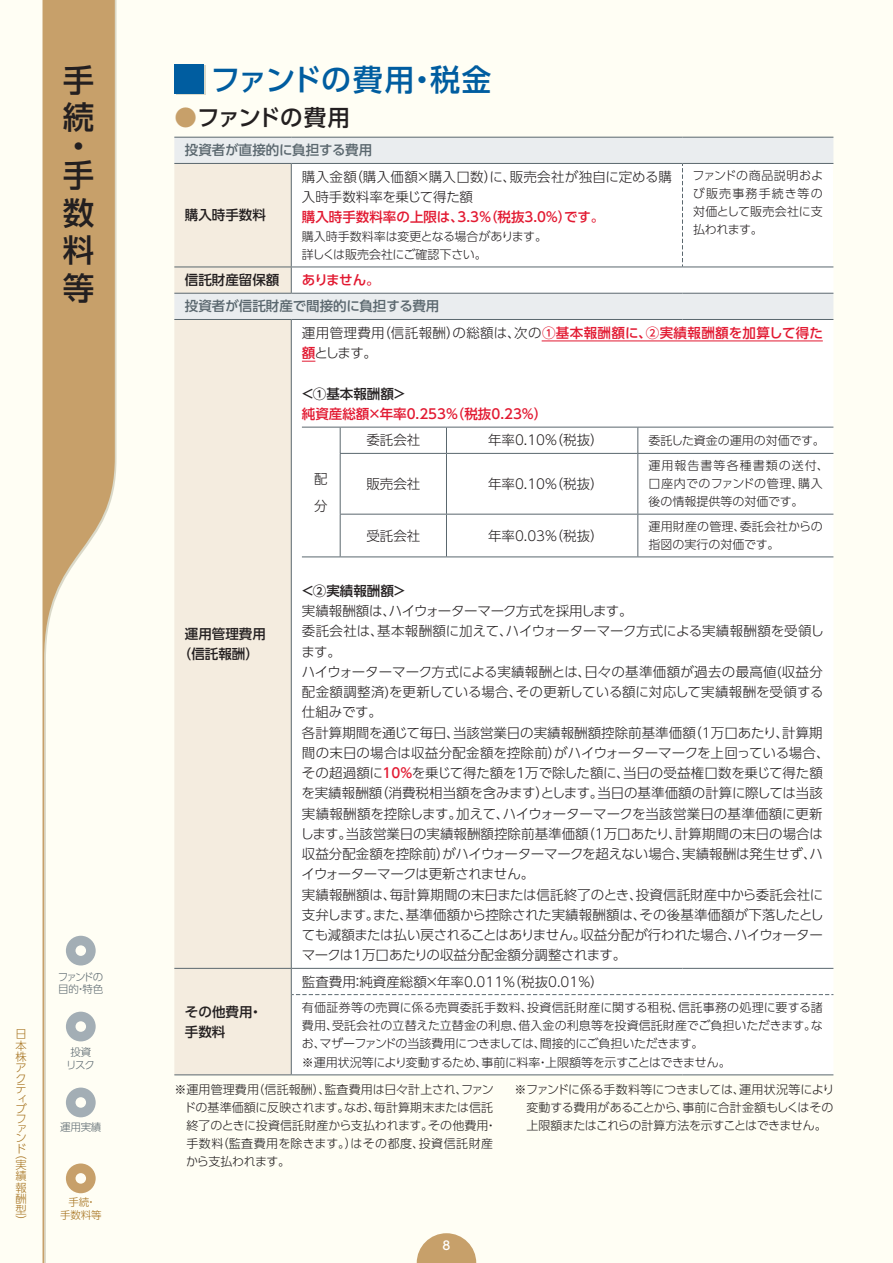
<style>
.page{position:relative;width:893px;height:1263px;background:#fffef4}
.page>*{position:absolute;margin:0;border:0;box-sizing:border-box;transform-origin:0 0}
.t1{font:500 31.5px/37.8px "UD Shin Go Pro";color:#231f20}
.A-大見出し{font:500 30px "UD Shin Go Pro";letter-spacing:-.01em;color:#005da0}
.A-中見出し{font:500 22.5px "UD Shin Go Pro";letter-spacing:-.045em;color:#231f20}
.A-9pt{font:300 13.5px/20.2px "UD Shin Go Pro";color:#231f20}
.F-9ptM強調{font:500 13.5px "UD Shin Go Pro";color:#e21931}
.F-9ptM{font:500 13.5px/20.2px "UD Shin Go Pro";color:#231f20;text-align:center}
.F-9ptM-2{font:500 13.5px "UD Shin Go Pro";color:#5a676e}
.A-9pt-2{font:300 13.5px "UD Shin Go Pro";letter-spacing:-.03em;color:#231f20}
.A-8pt{font:300 12px/18px "UD Shin Go Pro";color:#231f20;text-align:justify}
.F-8pt注{font:300 12px/18px "UD Shin Go Pro";letter-spacing:.01em;color:#231f20}
.F-8pt注-2{font:300 12px/18px "UD Shin Go Pro";letter-spacing:-.01em;color:#231f20;text-align:justify}
.A-8pt-2{font:300 12px/18px "UD Shin Go Pro";letter-spacing:.035em;color:#231f20}
.F-8pt注-3{font:300 12px "UD Shin Go Pro";letter-spacing:-.035em;color:#231f20}
.A-8pt-3{font:300 12px "UD Shin Go Pro";letter-spacing:-.02em;color:#231f20}
.t2{font:500 12px "UD Shin Go Pro";color:#fff}
.t3{font:300 11.25px/10.9px "UD Shin Go Pro";color:#a6721e;text-align:justify}
.t4{font:300 10.5px/12.6px "UD Shin Go Pro";letter-spacing:-.13em;color:#5a676e}
.t5{font:300 10.5px/12.6px "UD Shin Go Pro";letter-spacing:-.06em;color:#5a676e;text-align:center}
.t6{font:300 10.5px/12.6px "UD Shin Go Pro";letter-spacing:-.015em;color:#a6721e;text-align:center}
.s1{color:#c7a06a}
.s2{font-weight:500;color:#e21931}
</style>
<div class="page">
<svg style="left:417px;top:1233px;width:59px;height:30px"></svg>
<svg style="left:43px;top:0;width:72px;height:1263px"></svg>
<svg style="left:66px;top:936px;width:30px;height:29px"></svg>
<svg style="left:66px;top:1012px;width:30px;height:29px"></svg>
<svg style="left:66px;top:1087px;width:30px;height:30px"></svg>
<svg style="left:66px;top:1163px;width:30px;height:30px"></svg>
<div style="left:176px;top:65px;width:30px;height:30px;background:#dad9c9"></div>
<div style="left:174px;top:64px;width:30px;height:30px;background:#005da0"></div>
<div style="left:174px;top:138px;width:659px;height:25px;background:#eaedef"></div>
<div style="left:174px;top:164px;width:117px;height:910px;background:#f4ecdf"></div>
<div style="left:291px;top:164px;width:542px;height:910px;background:#fff"></div>
<div style="left:682px;top:163px;width:151px;height:104px;background:#fff"></div>
<hr style="left:174px;top:1074px;width:117px;height:1px;background:#5a676e">
<hr style="left:174px;top:137px;width:117px;height:1px;background:#5a676e">
<hr style="left:291px;top:137px;width:391px;height:1px;background:#5a676e">
<hr style="left:682px;top:137px;width:151px;height:1px;background:#5a676e">
<hr style="left:174px;top:163px;width:117px;height:1px;background:#5a676e">
<hr style="left:291px;top:163px;width:391px;height:1px;background:#5a676e">
<hr style="left:291px;top:164px;width:1px;height:103px;background:#5a676e">
<hr style="left:682px;top:163px;width:151px;height:1px;background:#5a676e">
<hr style="left:174px;top:267px;width:117px;height:1px;background:#5a676e">
<hr style="left:291px;top:267px;width:391px;height:1px;background:#5a676e">
<svg style="left:291px;top:267px;width:1px;height:26px"></svg>
<hr style="left:682px;top:267px;width:151px;height:1px;background:#5a676e">
<hr style="left:174px;top:293px;width:117px;height:1px;background:#5a676e">
<hr style="left:291px;top:293px;width:391px;height:1px;background:#5a676e">
<hr style="left:682px;top:293px;width:151px;height:1px;background:#5a676e">
<hr style="left:174px;top:319px;width:117px;height:1px;background:#5a676e">
<hr style="left:174px;top:968px;width:117px;height:1px;background:#5a676e">
<hr style="left:291px;top:994px;width:1px;height:80px;background:#5a676e">
<svg style="left:682px;top:164px;width:1px;height:103px"></svg>
<hr style="left:291px;top:319px;width:391px;height:1px;background:#5a676e">
<hr style="left:291px;top:320px;width:1px;height:648px;background:#5a676e">
<hr style="left:682px;top:319px;width:151px;height:1px;background:#5a676e">
<hr style="left:291px;top:968px;width:391px;height:1px;background:#5a676e">
<hr style="left:682px;top:968px;width:151px;height:1px;background:#5a676e">
<hr style="left:291px;top:1074px;width:391px;height:1px;background:#5a676e">
<hr style="left:682px;top:1074px;width:151px;height:1px;background:#5a676e">
<div style="left:291px;top:969px;width:542px;height:26px;background:#fff"></div>
<hr style="left:542px;top:341px;width:281px;height:1px;background:#e21931">
<svg style="left:302px;top:361px;width:13px;height:1px"></svg>
<hr style="left:302px;top:556px;width:38px;height:1px;background:#5a676e">
<hr style="left:302px;top:427px;width:38px;height:1px;background:#5a676e">
<hr style="left:340px;top:427px;width:106px;height:1px;background:#5a676e">
<svg style="left:340px;top:427px;width:1px;height:26px"></svg>
<hr style="left:446px;top:427px;width:192px;height:1px;background:#5a676e">
<svg style="left:446px;top:427px;width:1px;height:26px"></svg>
<hr style="left:638px;top:427px;width:195px;height:1px;background:#5a676e">
<svg style="left:637px;top:427px;width:1px;height:26px"></svg>
<hr style="left:340px;top:453px;width:106px;height:1px;background:#5a676e">
<hr style="left:340px;top:454px;width:1px;height:60px;background:#5a676e">
<hr style="left:446px;top:453px;width:192px;height:1px;background:#5a676e">
<hr style="left:446px;top:454px;width:1px;height:60px;background:#5a676e">
<hr style="left:638px;top:453px;width:195px;height:1px;background:#5a676e">
<hr style="left:637px;top:454px;width:1px;height:60px;background:#5a676e">
<hr style="left:340px;top:514px;width:106px;height:1px;background:#5a676e">
<hr style="left:340px;top:514px;width:1px;height:42px;background:#5a676e">
<hr style="left:446px;top:514px;width:192px;height:1px;background:#5a676e">
<hr style="left:446px;top:514px;width:1px;height:42px;background:#5a676e">
<hr style="left:638px;top:514px;width:195px;height:1px;background:#5a676e">
<hr style="left:637px;top:514px;width:1px;height:42px;background:#5a676e">
<hr style="left:340px;top:556px;width:106px;height:1px;background:#5a676e">
<hr style="left:446px;top:556px;width:192px;height:1px;background:#5a676e">
<hr style="left:638px;top:556px;width:195px;height:1px;background:#5a676e">
<h1 class="t1" style="left:63px;top:60px;width:32px">手続</h1>
<h1 class="t1" style="left:63px;top:131px;width:32px;line-height:28.8px">・手</h1>
<h1 class="t1" style="left:63px;top:193px;width:33px;text-align:justify">数料等</h1>
<p class="t3" style="left:16px;top:1028px;width:12px">日本株アクテ</p>
<p class="t3" style="left:16px;top:1093px;width:13px;line-height:9.8px;text-align:left">ィブファン</p>
<p class="t3" style="left:16px;top:1144px;width:12px;line-height:13.8px">ド（実</p>
<p class="t3" style="left:16px;top:1170px;width:12px">績報酬型）</p>
<p class="t4" style="left:58px;top:970px;width:47px">ファンドの目的・特色</p>
<p class="t5" style="left:66px;top:1045px;width:30px">投資リスク</p>
<p class="t5" style="left:60px;top:1120px;width:43px">運用実績</p>
<p class="t6" style="left:60px;top:1195px;width:43px">手続・<br>手数料等</p>
<p class="A-大見出し" style="left:210px;top:55px;width:283px">ファンドの費用・税金</p>
<p class="A-中見出し" style="left:174px;top:99px;width:177px"><span class="s1">●</span>ファンドの費用</p>
<p class="F-9ptM-2" style="left:185px;top:139px;width:189px">投資者が直接的に負担する費用</p>
<p class="F-9ptM" style="left:185px;top:205px;width:82px">購入時手数料</p>
<p class="A-9pt" style="left:302px;top:166px;width:371px">購入金額（購入価額×購入口数）に、販売会社が独自に定める購入時手数料率を乗じて得た額</p>
<p class="F-9ptM強調" style="left:302px;top:206px;width:304px">購入時手数料率の上限は、3.3％（税抜3.0％）です。</p>
<p class="A-8pt" style="left:302px;top:227px;width:247px">購入時手数料率は変更となる場合があります。</p>
<p class="A-8pt-3" style="left:302px;top:245px;width:187px">詳しくは販売会社にご確認下さい。</p>
<p class="F-9ptM" style="left:185px;top:270px;width:96px">信託財産留保額</p>
<p class="F-9ptM強調" style="left:302px;top:269px;width:79px">ありません。</p>
<p class="F-9ptM-2" style="left:185px;top:295px;width:256px">投資者が信託財産で間接的に負担する費用</p>
<p class="A-8pt" style="left:692px;top:166px;width:132px">ファンドの商品説明および販売事務手続き等の対価として販売会社に支払われます。</p>
<p class="A-9pt" style="left:302px;top:322px;width:523px">運用管理費用（信託報酬）の総額は、次の<span class="s2">①基本報酬額に、②実績報酬額を加算して得た額</span>とします。</p>
<p class="F-9ptM" style="left:301px;top:383px;width:107px">＜①基本報酬額＞</p>
<p class="F-9ptM強調" style="left:302px;top:403px;width:247px">純資産総額×年率0.253%（税抜0.23%）</p>
<p class="F-9ptM" style="left:178px;top:623px;width:90px">運用管理費用（信託報酬）</p>
<p class="A-9pt" style="left:314px;top:464px;width:15px;line-height:27px">配分</p>
<p class="A-9pt" style="left:366px;top:430px;width:56px">委託会社</p>
<p class="A-9pt" style="left:488px;top:430px;width:117px">年率0.10%（税抜）</p>
<p class="A-8pt" style="left:648px;top:431px;width:178px">委託した資金の運用の対価です。</p>
<p class="A-9pt" style="left:366px;top:473px;width:56px">販売会社</p>
<p class="A-9pt" style="left:488px;top:473px;width:117px">年率0.10%（税抜）</p>
<p class="A-8pt-2" style="left:648px;top:456px;width:182px">運用報告書等各種書類の送付、口座内でのファンドの管理、購入後の情報提供等の対価です。</p>
<p class="A-9pt" style="left:366px;top:525px;width:56px">受託会社</p>
<p class="A-9pt" style="left:488px;top:525px;width:117px">年率0.03%（税抜）</p>
<p class="A-8pt" style="left:648px;top:517px;width:176px">運用財産の管理、委託会社からの指図の実行の対価です。</p>
<p class="F-9ptM" style="left:301px;top:580px;width:107px">＜②実績報酬額＞</p>
<p class="A-9pt-2" style="left:302px;top:600px;width:332px">実績報酬額は、ハイウォーターマーク方式を採用します。</p>
<p class="A-9pt" style="left:301px;top:621px;width:524px">委託会社は、基本報酬額に加えて、ハイウォーターマーク方式による実績報酬額を受領します。</p>
<p class="A-9pt" style="left:302px;top:661px;width:523px;text-align:justify">ハイウォーターマーク方式による実績報酬とは、日々の基準価額が過去の最高値(収益分配金額調整済)を更新している場合、その更新している額に対応して実績報酬を受領する仕組みです。</p>
<p class="A-9pt" style="left:300px;top:722px;width:531px">各計算期間を通じて毎日、当該営業日の実績報酬額控除前基準価額（1万口あたり、計算期間の末日の場合は収益分配金額を控除前）がハイウォーターマークを上回っている場合、その超過額に<span class="s2">10%</span>を乗じて得た額を1万で除した額に、当日の受益権口数を乗じて得た額を実績報酬額（消費税相当額を含みます）とします。当日の基準価額の計算に際しては当該実績報酬額を控除します。加えて、ハイウォーターマークを当該営業日の基準価額に更新します。当該営業日の実績報酬額控除前基準価額（1万口あたり、計算期間の末日の場合は収益分配金額を控除前）がハイウォーターマークを超えない場合、実績報酬は発生せず、ハイウォーターマークは更新されません。</p>
<p class="A-9pt" style="left:302px;top:884px;width:524px;text-align:justify">実績報酬額は、毎計算期間の末日または信託終了のとき、投資信託財産中から委託会社に支弁します。また、基準価額から控除された実績報酬額は、その後基準価額が下落したとしても減額または払い戻されることはありません。収益分配が行われた場合、ハイウォーターマークは1万口あたりの収益分配金額分調整されます。</p>
<p class="A-9pt" style="left:302px;top:971px;width:303px">監査費用：純資産総額×年率0.011%（税抜0.01%）</p>
<p class="A-8pt" style="left:302px;top:997px;width:523px">有価証券等の売買に係る売買委託手数料、投資信託財産に関する租税、信託事務の処理に要する諸費用、受託会社の立替えた立替金の利息、借入金の利息等を投資信託財産でご負担いただきます。なお、マザーファンドの当該費用につきましては、間接的にご負担いただきます。</p>
<p class="F-8pt注-3" style="left:302px;top:1053px;width:430px">※運用状況等により変動するため、事前に料率・上限額等を示すことはできません。</p>
<p class="F-8pt注" style="left:184px;top:1080px;width:314px;text-indent:-10px">※運用管理費用（信託報酬）、監査費用は日々計上され、ファンドの基準価額に反映されます。なお、毎計算期末または信託終了のときに投資信託財産から支払われます。その他費用・手数料（監査費用を除きます。）はその都度、投資信託財産から支払われます。</p>
<p class="F-8pt注-2" style="left:526px;top:1080px;width:310px;text-indent:-12px">※ファンドに係る手数料等につきましては、運用状況等により変動する費用があることから、事前に合計金額もしくはその上限額またはこれらの計算方法を示すことはできません。</p>
<p class="F-9ptM" style="left:185px;top:1001px;width:79px;text-align:left">その他費用・手数料</p>
<p class="t2" style="left:442px;top:1236px;width:9px">8</p>
</div>
